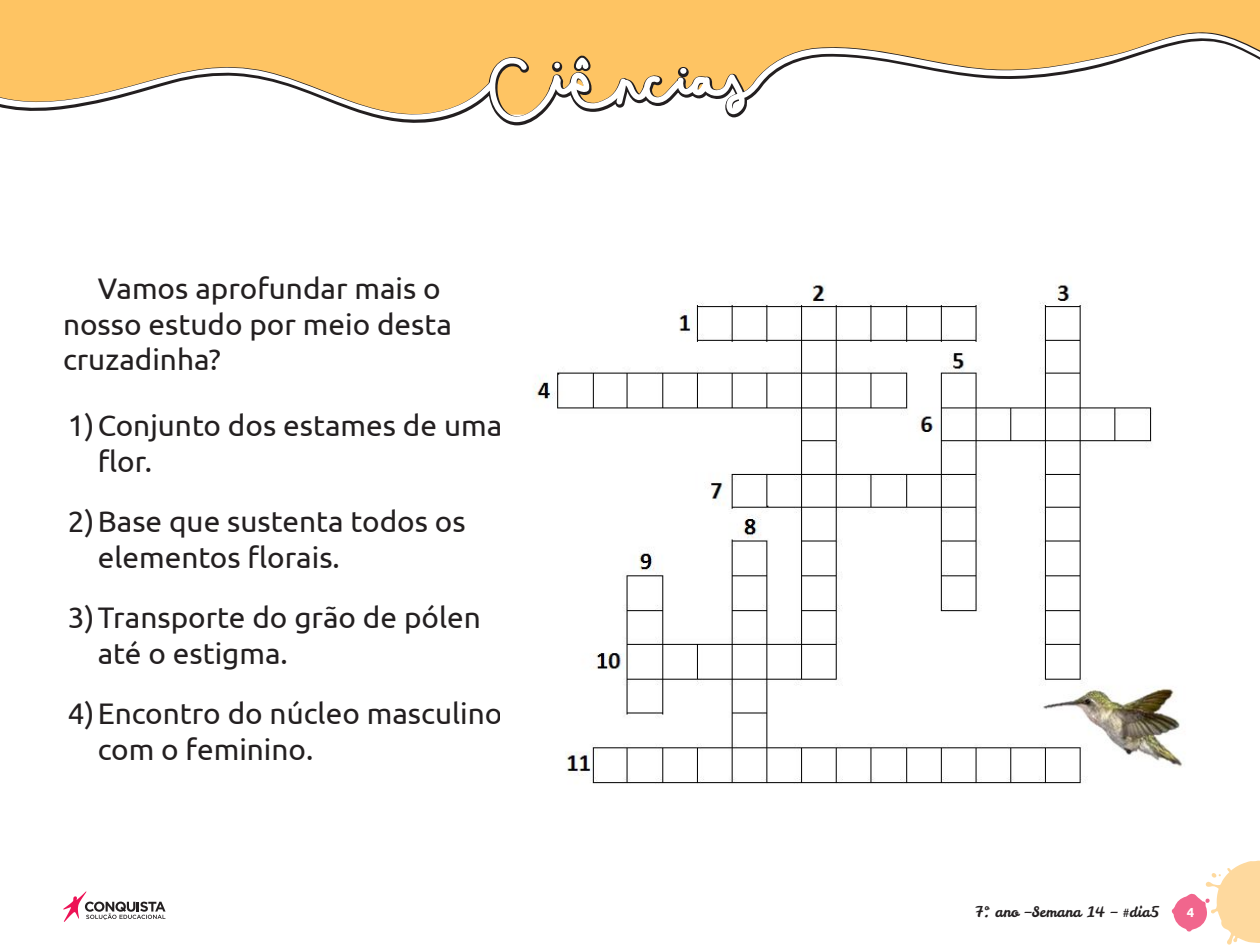
<style>
.page{position:relative;width:1260px;height:945px;background:#fff}
.page>*{position:absolute;margin:0;border:0;box-sizing:border-box;transform-origin:0 0}
._03_Texto_Geral_-_Nú{font:29.75px/35.7px "Ubuntu";color:#231f20}
._01_Texto_Geral{font:29.75px/35.7px "Ubuntu";color:#231f20}
.t1{font:14.35px "Leckerli One";color:#231f20}
.t2{font:700 13.12px "Ubuntu";color:#fff}
</style>
<div class="page">
<svg style="left:1172px;top:861px;width:88px;height:84px"></svg>
<svg style="left:63px;top:891px;width:103px;height:31px"></svg>
<div style="left:0;top:0;width:1260px;height:28px;background:#fec463"></div>
<svg style="left:0;top:28px;width:1260px;height:98px"></svg>
<svg style="left:0;top:29px;width:1260px;height:93px;fill:#fec463"></svg>
<svg style="left:574px;top:55px;width:18px;height:18px"></svg>
<img style="left:533px;top:284px;width:650px;height:500px">
<p class="_01_Texto_Geral" style="left:63px;top:270px;width:391px;text-indent:35px">Vamos aprofundar mais o nosso estudo por meio desta cruzadinha?</p>
<p class="_03_Texto_Geral_-_Nú" style="left:98px;top:407px;width:406px;text-indent:-30px">1)Conjunto dos estames de uma flor.</p>
<p class="_03_Texto_Geral_-_Nú" style="left:98px;top:503px;width:369px;text-indent:-30px">2)Base que sustenta todos os elementos florais.</p>
<p class="_03_Texto_Geral_-_Nú" style="left:98px;top:599px;width:385px;text-indent:-30px">3)Transporte do grão de pólen até o estigma.</p>
<p class="_03_Texto_Geral_-_Nú" style="left:98px;top:695px;width:406px;text-indent:-30px">4)Encontro do núcleo masculino com o feminino.</p>
<p class="t1" style="left:975px;top:903px;width:186px">7º. ano –Semana 14 – #dia5</p>
<p class="t2" style="left:1187px;top:905px;width:9px">4</p>
</div>
